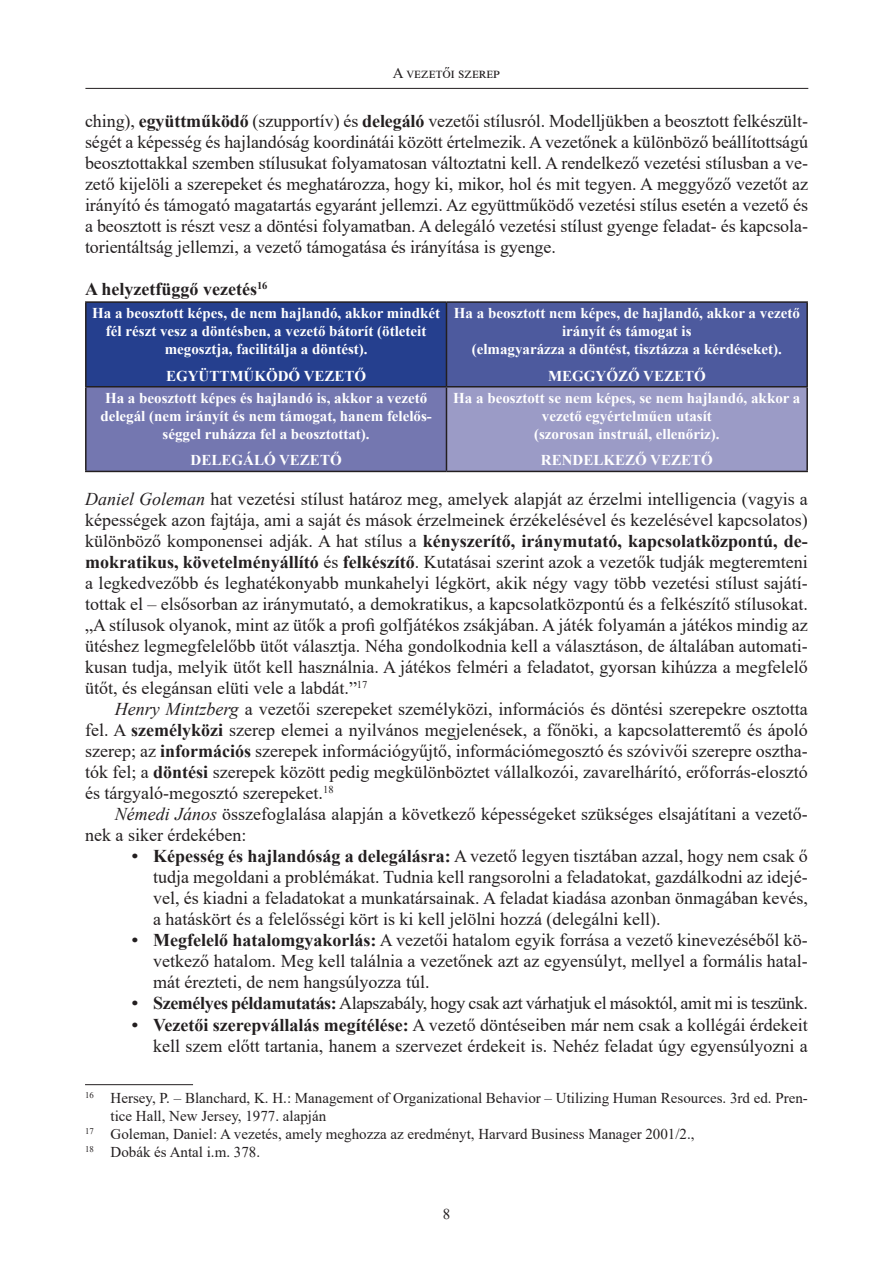
<style>
.page{position:relative;width:893px;height:1263px;background:#fff}
.page>*{position:absolute;margin:0;border:0;box-sizing:border-box;transform-origin:0 0}
.t1{font:18px/21px "Times New Roman";color:#231f20;text-align:justify}
.t2{font:18px "Times New Roman";letter-spacing:-.02em;color:#231f20}
.t3{font:700 18px "Times New Roman";color:#231f20}
.t4{font:700 15px/18px "Times New Roman";color:#fff;text-align:center}
.t5{font:15px "Times New Roman";color:#231f20}
.s1{font-weight:700}
.s2{font-style:italic}
</style>
<div class="page">
<hr style="left:85px;top:88px;width:723px;height:1px;background:#231f20">
<div style="left:86px;top:302px;width:360px;height:85px;background:#253f8e"></div>
<div style="left:446px;top:302px;width:361px;height:85px;background:#4d5a9e"></div>
<div style="left:86px;top:387px;width:360px;height:84px;background:#7477b0"></div>
<div style="left:446px;top:387px;width:361px;height:84px;background:#9b9bc6"></div>
<hr style="left:85px;top:301px;width:361px;height:2px;background:#231f20">
<hr style="left:85px;top:303px;width:2px;height:83px;background:#231f20">
<hr style="left:446px;top:301px;width:362px;height:2px;background:#231f20">
<hr style="left:446px;top:303px;width:1px;height:83px;background:#231f20">
<hr style="left:806px;top:303px;width:2px;height:83px;background:#231f20">
<hr style="left:85px;top:386px;width:361px;height:1px;background:#231f20">
<hr style="left:85px;top:387px;width:2px;height:84px;background:#231f20">
<hr style="left:446px;top:386px;width:362px;height:1px;background:#231f20">
<hr style="left:446px;top:387px;width:1px;height:84px;background:#231f20">
<hr style="left:806px;top:387px;width:2px;height:84px;background:#231f20">
<hr style="left:85px;top:471px;width:361px;height:1px;background:#231f20">
<hr style="left:446px;top:471px;width:362px;height:1px;background:#231f20">
<hr style="left:85px;top:1084px;width:108px;height:1px;background:#231f20">
<p class="t5" style="left:393px;top:63px;width:109px">A vezetői szerep</p>
<p class="t1" style="left:85px;top:110px;width:724px">ching), <span class="s1">együttműködő</span> (szupportív) és <span class="s1">delegáló</span> vezetői stílusról. Modelljükben a beosztott felkészült&shy;ségét a képesség és hajlandóság koordinátái között értelmezik. A vezetőnek a különböző beállítottságú beosztottakkal szemben stílusukat folyamatosan változtatni kell. A rendelkező vezetési stílusban a ve&shy;zető kijelöli a szerepeket és meghatározza, hogy ki, mikor, hol és mit tegyen. A meggyőző vezetőt az irányító és támogató magatartás egyaránt jellemzi. Az együttműködő vezetési stílus esetén a vezető és a beosztott is részt vesz a döntési folyamatban. A delegáló vezetési stílust gyenge feladat- és kapcsola&shy;torientáltság jellemzi, a vezető támogatása és irányítása is gyenge.</p>
<p class="t3" style="left:85px;top:276px;width:184px">A helyzetfüggő vezetés<sup>16</sup></p>
<p class="t4" style="left:92px;top:304px;width:350px">Ha a beosztott képes, de nem hajlandó, akkor mindkét fél részt vesz a döntésben, a vezető bátorít (ötleteit megosztja, facilitálja a döntést).</p>
<p class="t4" style="left:166px;top:366px;width:202px">EGYÜTTMŰKÖDŐ VEZETŐ</p>
<p class="t4" style="left:454px;top:304px;width:347px">Ha a beosztott nem képes, de hajlandó, akkor a vezető irányít és támogat is<br>(elmagyarázza a döntést, tisztázza a kérdéseket).</p>
<p class="t4" style="left:548px;top:366px;width:159px">MEGGYŐZŐ VEZETŐ</p>
<p class="t4" style="left:453px;top:388px;width:349px">Ha a beosztott se nem képes, se nem hajlandó, akkor a vezető egyértelműen utasít<br>(szorosan instruál, ellenőriz).</p>
<p class="t4" style="left:541px;top:451px;width:173px">RENDELKEZŐ VEZETŐ</p>
<p class="t1" style="left:85px;top:488px;width:724px"><span class="s2">Daniel Goleman</span> hat vezetési stílust határoz meg, amelyek alapját az érzelmi intelligencia (vagyis a képességek azon fajtája, ami a saját és mások érzelmeinek érzékelésével és kezelésével kapcsolatos) különböző komponensei adják. A hat stílus a <span class="s1">kényszerítő, iránymutató, kapcsolatközpontú, de&shy;mokratikus, követelményállító</span> és <span class="s1">felkészítő</span>. Kutatásai szerint azok a vezetők tudják megteremteni a legkedvezőbb és leghatékonyabb munkahelyi légkört, akik négy vagy több vezetési stílust sajátí&shy;tottak el – elsősorban az iránymutató, a demokratikus, a kapcsolatközpontú és a felkészítő stílusokat. „A stílusok olyanok, mint az ütők a profi golfjátékos zsákjában. A játék folyamán a játékos mindig az ütéshez legmegfelelőbb ütőt választja. Néha gondolkodnia kell a választáson, de általában automati&shy;kusan tudja, melyik ütőt kell használnia. A játékos felméri a feladatot, gyorsan kihúzza a megfelelő ütőt, és elegánsan elüti vele a labdát.”<sup>17</sup></p>
<p class="t1" style="left:85px;top:698px;width:724px;text-indent:30px"><span class="s2">Henry Mintzberg</span> a vezetői szerepeket személyközi, információs és döntési szerepekre osztotta fel. A <span class="s1">személyközi</span> szerep elemei a nyilvános megjelenések, a főnöki, a kapcsolatteremtő és ápoló szerep; az <span class="s1">információs</span> szerepek információgyűjtő, információmegosztó és szóvivői szerepre osztha&shy;tók fel; a <span class="s1">döntési</span> szerepek között pedig megkülönböztet vállalkozói, zavarelhárító, erőforrás-elosztó és tárgyaló-megosztó szerepeket.<sup>18</sup></p>
<p class="t1" style="left:85px;top:803px;width:724px;text-indent:30px"><span class="s2">Némedi János</span> összefoglalása alapján a következő képességeket szükséges elsajátítani a vezető&shy;nek a siker érdekében:</p>
<p class="t1" style="left:153px;top:845px;width:656px;text-indent:-21px"><span class="s1">• Képesség és hajlandóság a delegálásra:</span> A vezető legyen tisztában azzal, hogy nem csak ő tudja megoldani a problémákat. Tudnia kell rangsorolni a feladatokat, gazdálkodni az idejé&shy;vel, és kiadni a feladatokat a munkatársainak. A feladat kiadása azonban önmagában kevés, a hatáskört és a felelősségi kört is ki kell jelölni hozzá (delegálni kell).</p>
<p class="t1" style="left:153px;top:929px;width:656px;text-indent:-21px"><span class="s1">• Megfelelő hatalomgyakorlás:</span> A vezetői hatalom egyik forrása a vezető kinevezéséből kö&shy;vetkező hatalom. Meg kell találnia a vezetőnek azt az egyensúlyt, mellyel a formális hatal&shy;mát érezteti, de nem hangsúlyozza túl.</p>
<p class="t2" style="left:132px;top:991px;width:678px"><span class="s1">• Személyes példamutatás:</span> Alapszabály, hogy csak azt várhatjuk el másoktól, amit mi is teszünk.</p>
<p class="t1" style="left:132px;top:1013px;width:678px;text-align:right"><span class="s1">• Vezetői szerepvállalás megítélése:</span> A vezető döntéseiben már nem csak a kollégái érdekeit kell szem előtt tartania, hanem a szervezet érdekeit is. Nehéz feladat úgy egyensúlyozni a</p>
<p class="t5" style="left:85px;top:1087px;width:724px"><sup>16</sup> Hersey, P. – Blanchard, K. H.: Management of Organizational Behavior – Utilizing Human Resources. 3rd ed. Pren-</p>
<p class="t5" style="left:111px;top:1105px;width:217px">tice Hall, New Jersey, 1977. alapján</p>
<p class="t5" style="left:85px;top:1123px;width:611px"><sup>17</sup> Goleman, Daniel: A vezetés, amely meghozza az eredményt, Harvard Business Manager 2001/2.,</p>
<p class="t5" style="left:85px;top:1141px;width:177px"><sup>18</sup> Dobák és Antal i.m. 378.</p>
<p class="t4" style="left:100px;top:388px;width:333px">Ha a beosztott képes és hajlandó is, akkor a vezető delegál (nem irányít és nem támogat, hanem felelős&shy;séggel ruházza fel a beosztottat).</p>
<p class="t4" style="left:191px;top:451px;width:153px">DELEGÁLÓ VEZETŐ</p>
<p class="t5" style="left:443px;top:1204px;width:9px">8</p>
</div>
